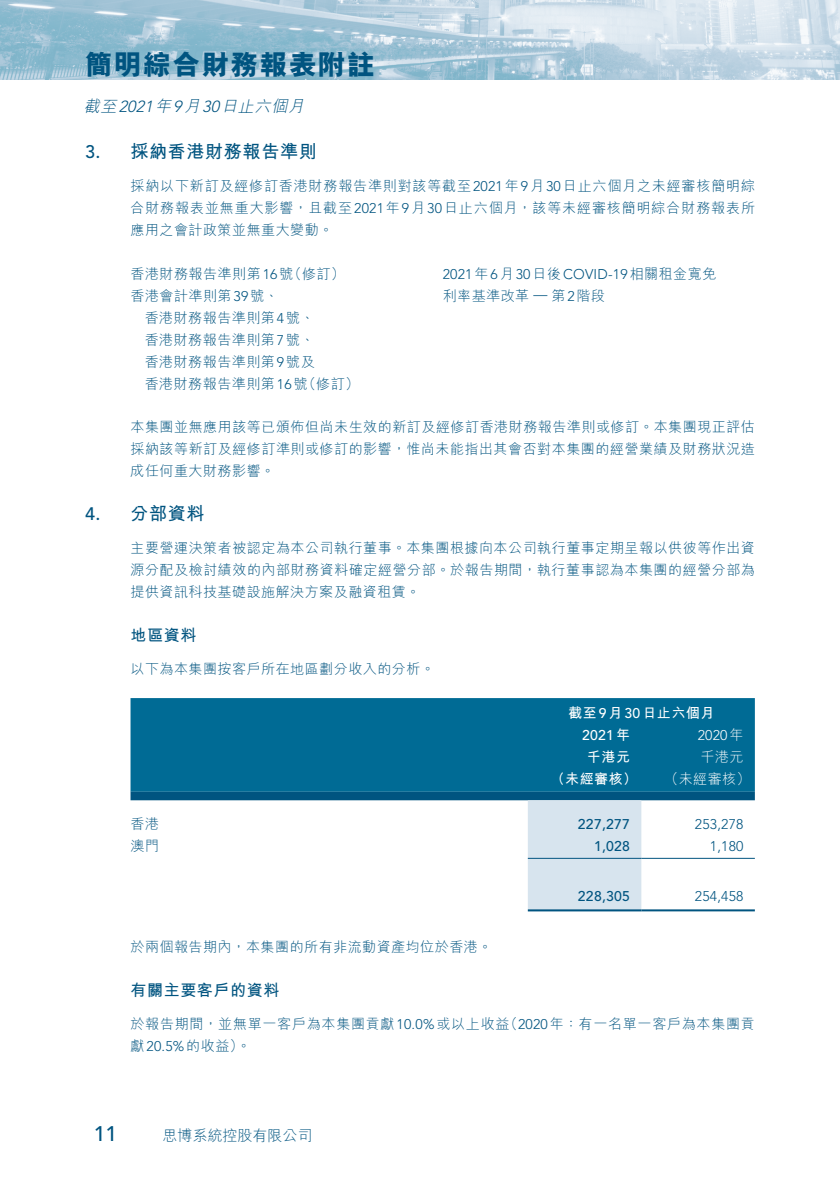
<style>
.page{position:relative;width:840px;height:1191px;background:#fff}
.page>*{position:absolute;margin:0;border:0;box-sizing:border-box;transform-origin:0 0}
.Running_Head{font:800 28px "M Hei HK";letter-spacing:.04em;color:#005480}
.t1{font:500 21px "Avenir LT Std";color:#005480}
._07_NH1{font:700 18px "M Hei HK";letter-spacing:.035em;color:#005480}
._07_NH1-2{font:500 18px "Avenir LT Std";color:#005480}
._00_txt{font:italic 300 16px "M Hei HK";color:#005480}
._08_NH2{font:700 16px "M Hei HK";letter-spacing:.035em;color:#005480}
.t2{font:300 15px "M Hei HK";color:#005480}
._06_Notes{font:300 14px/22px "M Hei HK";letter-spacing:.04em;color:#005480;text-align:justify}
._51_N_Table_txt{font:300 14px "M Hei HK";letter-spacing:.035em;color:#005480}
._51_N_Table_txt-2{font:300 14px "Avenir LT Std";letter-spacing:.015em;color:#005480}
._51_N_Table_txt-3{font:700 14px "M Hei HK";letter-spacing:.035em;color:#fff}
._51_N_Table_txt-4{font:500 14px "Avenir LT Std";letter-spacing:.015em;color:#005480}
._51_N_Table_txt-5{font:300 14px "M Hei HK";letter-spacing:.035em;color:#fff}
._51_N_Table_txt-6{font:300 14px "Avenir LT Std";color:#fff}
._51_N_Table_txt-7{font:500 14px "Avenir LT Std";color:#fff}
.s1{font-family:"Avenir LT Std"}
.s2{font-family:"M Hei HK"}
.s3{font-family:"Avenir LT Std";font-weight:500}
.s4{font-family:"M Hei HK";font-weight:700}
</style>
<div class="page">
<img style="left:0;top:0;width:839px;height:79px">
<div style="left:130px;top:698px;width:624px;height:93px;background:#006b95"></div>
<svg style="left:130px;top:791px;width:624px;height:118px"></svg>
<hr style="left:527px;top:857px;width:114px;height:1px;background:#005480">
<hr style="left:641px;top:857px;width:113px;height:1px;background:#005480">
<hr style="left:527px;top:909px;width:114px;height:2px;background:#005480">
<hr style="left:641px;top:909px;width:113px;height:2px;background:#005480">
<p class="Running_Head" style="left:85px;top:50px;width:291px">簡明綜合財務報表附註</p>
<p class="_00_txt" style="left:84px;top:98px;width:225px">截至<span class="s1">2021</span>年<span class="s1">9</span>月<span class="s1">30</span>日止六個月</p>
<p class="_07_NH1" style="left:130px;top:138px;width:187px">採納香港財務報告準則</p>
<p class="_07_NH1-2" style="left:85px;top:141px;width:17px">3.</p>
<p class="_07_NH1-2" style="left:85px;top:503px;width:17px">4.</p>
<p class="_06_Notes" style="left:130px;top:175px;width:625px">採納以下新訂及經修訂香港財務報告準則對該等截至<span class="s1">2021</span>年<span class="s1">9</span>月<span class="s1">30</span>日止六個月之未經審核簡明綜合財務報表並無重大影響，且截至<span class="s1">2021</span>年<span class="s1">9</span>月<span class="s1">30</span>日止六個月，該等未經審核簡明綜合財務報表所應用之會計政策並無重大變動。</p>
<p class="_51_N_Table_txt-2" style="left:442px;top:266px;width:275px">2021<span class="s2">年</span>6<span class="s2">月</span>30<span class="s2">日後</span>COVID-19<span class="s2">相關租金寬免</span></p>
<p class="_51_N_Table_txt" style="left:130px;top:267px;width:216px">香港財務報告準則第<span class="s1">16</span> （號 修訂）</p>
<p class="_51_N_Table_txt" style="left:130px;top:289px;width:149px">香港會計準則第<span class="s1">39</span>號、</p>
<p class="_51_N_Table_txt" style="left:145px;top:311px;width:171px">香港財務報告準則第<span class="s1">4</span>號、</p>
<p class="_51_N_Table_txt" style="left:145px;top:333px;width:171px">香港財務報告準則第<span class="s1">7</span>號、</p>
<p class="_51_N_Table_txt" style="left:145px;top:355px;width:171px">香港財務報告準則第<span class="s1">9</span>號及</p>
<p class="_51_N_Table_txt" style="left:145px;top:377px;width:216px">香港財務報告準則第<span class="s1">16</span> （號 修訂(</p>
<p class="_51_N_Table_txt" style="left:551px;top:289px;width:55px">第<span class="s1">2</span>階段</p>
<p class="_51_N_Table_txt" style="left:442px;top:289px;width:88px">利率基準改革</p>
<p class="_51_N_Table_txt-2" style="left:533px;top:286px;width:15px">—</p>
<p class="_06_Notes" style="left:130px;top:415px;width:625px">本集團並無應用該等已頒佈但尚未生效的新訂及經修訂香港財務報告準則或修訂。本集團現正評估採納該等新訂及經修訂準則或修訂的影響，惟尚未能指出其會否對本集團的經營業績及財務狀況造成任何重大財務影響。</p>
<p class="_07_NH1" style="left:130px;top:500px;width:75px">分部資料</p>
<p class="_06_Notes" style="left:130px;top:536px;width:625px">主要營運決策者被認定為本公司執行董事。本集團根據向本公司執行董事定期呈報以供彼等作出資源分配及檢討績效的內部財務資料確定經營分部。於報告期間，執行董事認為本集團的經營分部為提供資訊科技基礎設施解決方案及融資租賃。</p>
<p class="_08_NH2" style="left:130px;top:623px;width:67px">地區資料</p>
<p class="_06_Notes" style="left:130px;top:658px;width:305px">以下為本集團按客戶所在地區劃分收入的分析。</p>
<p class="_51_N_Table_txt-3" style="left:568px;top:703px;width:148px">截至<span class="s3">9</span>月<span class="s3">30</span>日止六個月</p>
<p class="_51_N_Table_txt-6" style="left:697px;top:727px;width:47px">2020 <span class="s2">年</span></p>
<p class="_51_N_Table_txt-7" style="left:581px;top:727px;width:49px">2021<span class="s4">年</span></p>
<p class="_51_N_Table_txt" style="left:130px;top:816px;width:30px">香港</p>
<p class="_51_N_Table_txt" style="left:130px;top:838px;width:30px">澳門</p>
<p class="_06_Notes" style="left:130px;top:935px;width:363px">於兩個報告期內，本集團的所有非流動資產均位於香港。</p>
<p class="_08_NH2" style="left:130px;top:978px;width:150px">有關主要客戶的資料</p>
<p class="_51_N_Table_txt-3" style="left:586px;top:747px;width:45px">千港元</p>
<p class="_51_N_Table_txt-5" style="left:700px;top:750px;width:45px">千港元</p>
<p class="_51_N_Table_txt-3" style="left:550px;top:769px;width:88px">（未經審核）</p>
<p class="_51_N_Table_txt-5" style="left:664px;top:772px;width:87px">（未經審核(</p>
<p class="_51_N_Table_txt-4" style="left:577px;top:816px;width:54px">227,277</p>
<p class="_51_N_Table_txt-2" style="left:694px;top:816px;width:50px">253,278</p>
<p class="_51_N_Table_txt-4" style="left:593px;top:838px;width:37px">1,028</p>
<p class="_51_N_Table_txt-2" style="left:709px;top:838px;width:35px">1,180</p>
<p class="_51_N_Table_txt-4" style="left:577px;top:888px;width:54px">228,305</p>
<p class="_51_N_Table_txt-2" style="left:694px;top:888px;width:50px">254,458</p>
<p class="_06_Notes" style="left:503px;top:1012px;width:252px">（<span class="s1">2020</span>年：有一名單一客戶為本集團貢</p>
<p class="_06_Notes" style="left:130px;top:1012px;width:380px">於報告期間，並無單一客戶為本集團貢獻<span class="s1">10.0%</span>或以上收益獻<span class="s1">20.5%</span>的收益。(</p>
<p class="t1" style="left:94px;top:1121px;width:25px">11</p>
<p class="t2" style="left:162px;top:1127px;width:151px">思博系統控股有限公司</p>
</div>
